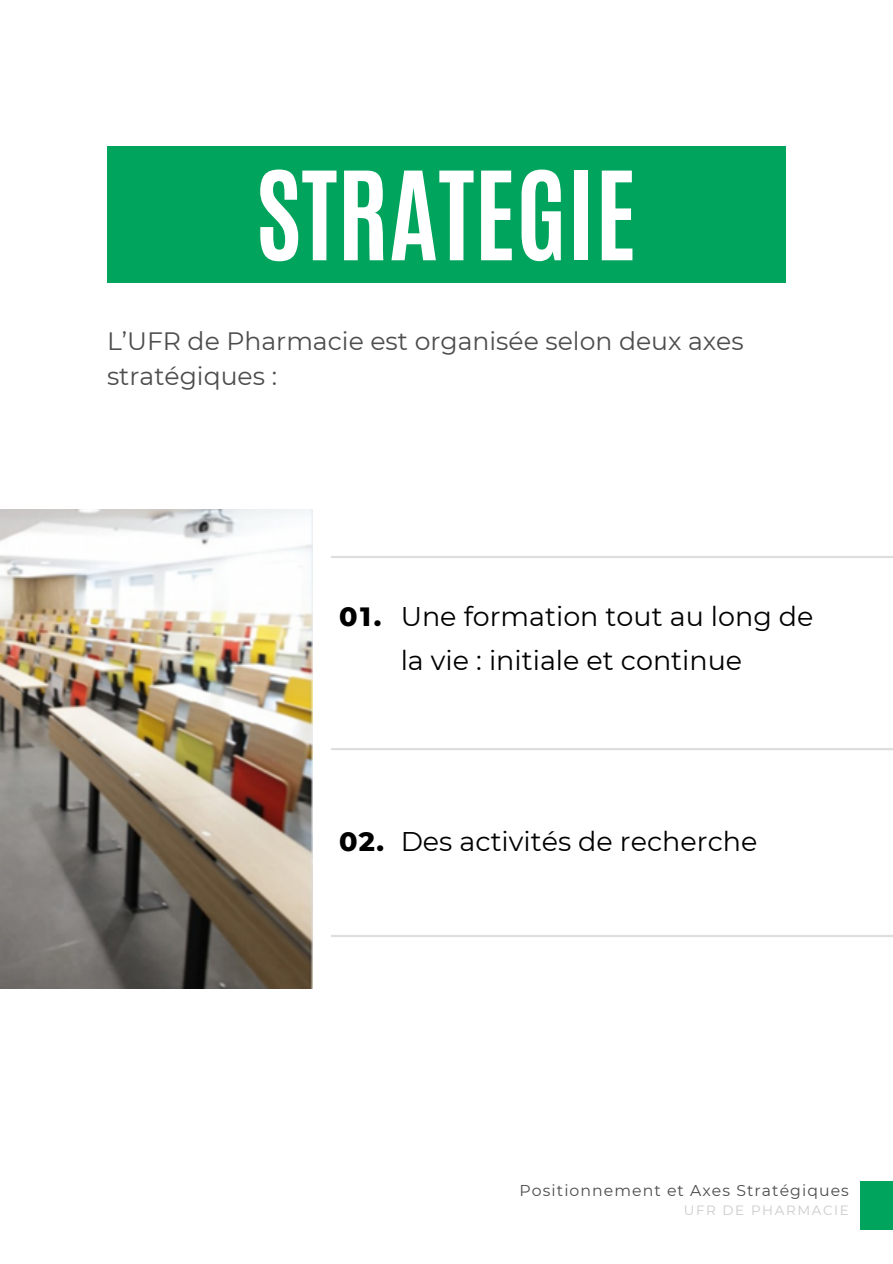
<style>
.page{position:relative;width:893px;height:1264px;background:#fff}
.page>*{position:absolute;margin:0;border:0;box-sizing:border-box;transform-origin:0 0}
.t1{font:700 104.25px "Antonio";color:#fff}
.t2{font:27px/43.8px "Montserrat";color:#000}
.t3{font:800 27px "Montserrat";color:#000}
.t4{font:25.05px/34.8px "Montserrat";color:#4d4d4d}
.t5{font:15.75px "Montserrat";letter-spacing:.07em;color:#4d4d4d}
.t6{font:13.5px "Montserrat";letter-spacing:.12em;color:#cbcbcb}
</style>
<div class="page">
<hr style="left:332px;top:556px;width:560px;height:2px;background:#dfdede">
<hr style="left:332px;top:748px;width:560px;height:2px;background:#dfdede">
<hr style="left:332px;top:934px;width:560px;height:3px;background:#dfdede">
<img style="left:0;top:509px;width:313px;height:479px">
<div style="left:860px;top:1181px;width:32px;height:48px;background:#00a45d"></div>
<div style="left:107px;top:147px;width:678px;height:136px;background:#00a45d"></div>
<p class="t1" style="left:255px;top:141px;width:382px">STRATEGIE</p>
<p class="t4" style="left:107px;top:324px;width:638px">L’UFR de Pharmacie est organisée selon deux axes stratégiques :</p>
<p class="t3" style="left:339px;top:600px;width:44px">01.</p>
<p class="t2" style="left:400px;top:595px;width:414px">Une formation tout au long de la vie : initiale et continue</p>
<p class="t3" style="left:339px;top:824px;width:47px">02.</p>
<p class="t2" style="left:400px;top:819px;width:358px">Des activités de recherche</p>
<p class="t5" style="left:519px;top:1180px;width:331px">Positionnement et Axes Stratégiques</p>
<p class="t6" style="left:683px;top:1202px;width:167px">UFR DE PHARMACIE</p>
</div>
